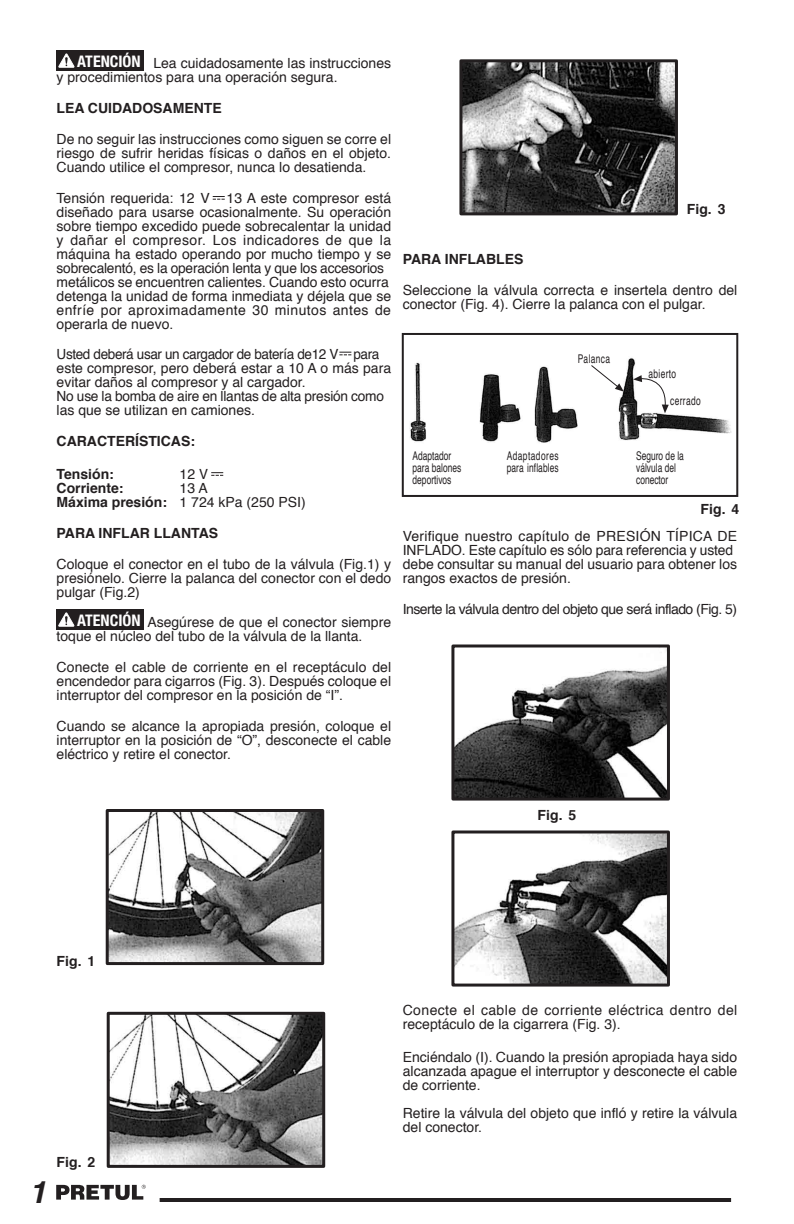
<style>
.page{position:relative;width:794px;height:1224px;background:#fff}
.page>*{position:absolute;margin:0;border:0;box-sizing:border-box;transform-origin:0 0}
.t1{font:italic 700 30.8px "Helvetica";color:#231f20}
.t2{font:700 condensed 16px "Helvetica Neue LT Std";color:#fff}
.t3{font:14px/14px "Helvetica";color:#231f20}
.t4{font:700 14px "Helvetica";color:#231f20}
.t5{font:14px/14px "Helvetica";letter-spacing:.03em;color:#231f20}
.t6{font:14px "Helvetica";letter-spacing:-.035em;color:#231f20}
.t7{font:12px/12px "Helvetica";color:#231f20;scale:.7 1}
.t8{font:12px "Helvetica";letter-spacing:.04em;color:#231f20;scale:.7 1}
.s1{font-weight:700}
</style>
<div class="page">
<img style="left:111px;top:1016px;width:210px;height:148px">
<div style="left:107px;top:1012px;width:218px;height:156px;border:3px solid #231f20"></div>
<img style="left:110px;top:813px;width:210px;height:148px">
<div style="left:106px;top:809px;width:218px;height:156px;border:3px solid #231f20"></div>
<img style="left:463px;top:63px;width:211px;height:148px">
<div style="left:459px;top:59px;width:219px;height:156px;border:3px solid #231f20"></div>
<img style="left:455px;top:649px;width:211px;height:148px">
<div style="left:451px;top:645px;width:219px;height:156px;border:3px solid #231f20"></div>
<img style="left:455px;top:835px;width:211px;height:148px">
<div style="left:451px;top:831px;width:219px;height:156px;border:3px solid #231f20"></div>
<hr style="left:160px;top:1198px;width:571px;height:4px;background:#231f20">
<svg style="left:56px;top:1185px;width:90px;height:15px"></svg>
<svg style="left:211px;top:472px;width:12px;height:4px"></svg>
<svg style="left:213px;top:196px;width:12px;height:4px"></svg>
<svg style="left:339px;top:352px;width:12px;height:3px"></svg>
<div style="left:56px;top:51px;width:88px;height:20px;background:#231f20"></div>
<svg style="left:59px;top:54px;width:15px;height:13px"></svg>
<div style="left:56px;top:610px;width:88px;height:20px;background:#231f20"></div>
<svg style="left:59px;top:613px;width:15px;height:13px"></svg>
<img style="left:410px;top:358px;width:322px;height:85px">
<div style="left:402px;top:333px;width:336px;height:164px;border:2px solid #231f20"></div>
<svg style="left:633px;top:375px;width:36px;height:38px"></svg>
<svg style="left:590px;top:364px;width:34px;height:28px"></svg>
<p class="t2" style="left:77px;top:52px;width:65px">ATENCIÓN</p>
<p class="t3" style="left:57px;top:57px;width:336px;text-indent:97px">Lea cuidadosamente las instrucciones y procedimientos para una operación segura.</p>
<p class="t4" style="left:57px;top:98px;width:167px">LEA CUIDADOSAMENTE</p>
<p class="t3" style="left:57px;top:133px;width:336px;text-align:justify">De no seguir las instrucciones como siguen se corre el riesgo de sufrir heridas físicas o daños en el objeto.<br>Cuando utilice el compresor, nunca lo desatienda.</p>
<p class="t3" style="left:57px;top:191px;width:336px">Tensión requerida: 12 V 13 A este compresor está diseñado para usarse ocasionalmente. Su operación sobre tiempo excedido puede sobrecalentar la unidad y dañar el compresor. Los indicadores de que la máquina ha estado operando por mucho tiempo y se sobrecalentó, es la operación lenta y que los accesorios metálicos se encuentren calientes. Cuando esto ocurra detenga la unidad de forma inmediata y déjela que se enfríe por aproximadamente 30 minutos antes de operarla de nuevo.</p>
<p class="t3" style="left:57px;top:348px;width:336px">Usted deberá usar un cargador de batería de12 V para este compresor, pero deberá estar a 10 A o más para evitar daños al compresor y al cargador.<br>No use la bomba de aire en llantas de alta presión como las que se utilizan en camiones.</p>
<p class="t4" style="left:57px;top:432px;width:140px">CARACTERÍSTICAS:</p>
<p class="t4" style="left:57px;top:464px;width:59px">Tensión:</p>
<p class="t3" style="left:180px;top:468px;width:30px">12 V</p>
<p class="t4" style="left:57px;top:478px;width:68px">Corriente:</p>
<p class="t3" style="left:57px;top:482px;width:251px;text-indent:123px">13 A<br><span class="s1">Máxima presión:</span> 1 724 kPa (250 PSI)</p>
<p class="t4" style="left:57px;top:523px;width:163px">PARA INFLAR LLANTAS</p>
<p class="t3" style="left:57px;top:557px;width:336px;text-align:justify">Coloque el conector en el tubo de la válvula (Fig.1) y presiónelo. Cierre la palanca del conector con el dedo pulgar (Fig.2)</p>
<p class="t3" style="left:57px;top:616px;width:336px;text-indent:91px">Asegúrese de que el conector siempre toque el núcleo del tubo de la válvula de la llanta.</p>
<p class="t3" style="left:57px;top:661px;width:336px;text-align:justify">Conecte el cable de corriente en el receptáculo del encendedor para cigarros (Fig. 3). Después coloque el interruptor del compresor en la posición de “I”.</p>
<p class="t3" style="left:57px;top:720px;width:336px;text-align:justify">Cuando se alcance la apropiada presión, coloque el interruptor en la posición de “O”, desconecte el cable eléctrico y retire el conector.</p>
<p class="t2" style="left:77px;top:611px;width:65px">ATENCIÓN</p>
<p class="t4" style="left:687px;top:199px;width:40px">Fig. 3</p>
<p class="t4" style="left:403px;top:250px;width:122px">PARA INFLABLES</p>
<p class="t3" style="left:403px;top:284px;width:336px">Seleccione la válvula correcta e insertela dentro del conector (Fig. 4). Cierre la palanca con el pulgar.</p>
<p class="t8" style="left:578px;top:351px;width:48px">Palanca</p>
<p class="t8" style="left:648px;top:366px;width:41px">abierto</p>
<p class="t8" style="left:670px;top:393px;width:45px">cerrado</p>
<p class="t7" style="left:412px;top:450px;width:71px">Adaptador para balones deportivos</p>
<p class="t7" style="left:506px;top:450px;width:76px">Adaptadores para inflables</p>
<p class="t7" style="left:636px;top:450px;width:70px">Seguro de la válvula del conector</p>
<p class="t4" style="left:700px;top:500px;width:40px">Fig. 4</p>
<p class="t3" style="left:403px;top:530px;width:336px">Verifique nuestro capítulo de PRESIÓN TÍPICA DE INFLADO. Este capítulo es sólo para referencia y usted debe consultar su manual del usuario para obtener los rangos exactos de presión.</p>
<p class="t6" style="left:403px;top:600px;width:336px">Inserte la válvula dentro del objeto que será inflado (Fig. 5)</p>
<p class="t4" style="left:537px;top:806px;width:40px">Fig. 5</p>
<p class="t4" style="left:57px;top:951px;width:40px">Fig. 1</p>
<h1 class="t1" style="left:29px;top:1167px;width:19px">1</h1>
<p class="t4" style="left:57px;top:1152px;width:40px">Fig. 2</p>
<p class="t5" style="left:403px;top:1003px;width:336px">Conecte el cable de corriente eléctrica dentro del receptáculo de la cigarrera (Fig. 3).</p>
<p class="t3" style="left:403px;top:1051px;width:336px;text-align:justify">Enciéndalo (I). Cuando la presión apropiada haya sido alcanzada apague el interruptor y desconecte el cable de corriente.</p>
<p class="t3" style="left:403px;top:1107px;width:336px">Retire la válvula del objeto que infló y retire la válvula del conector.</p>
</div>
